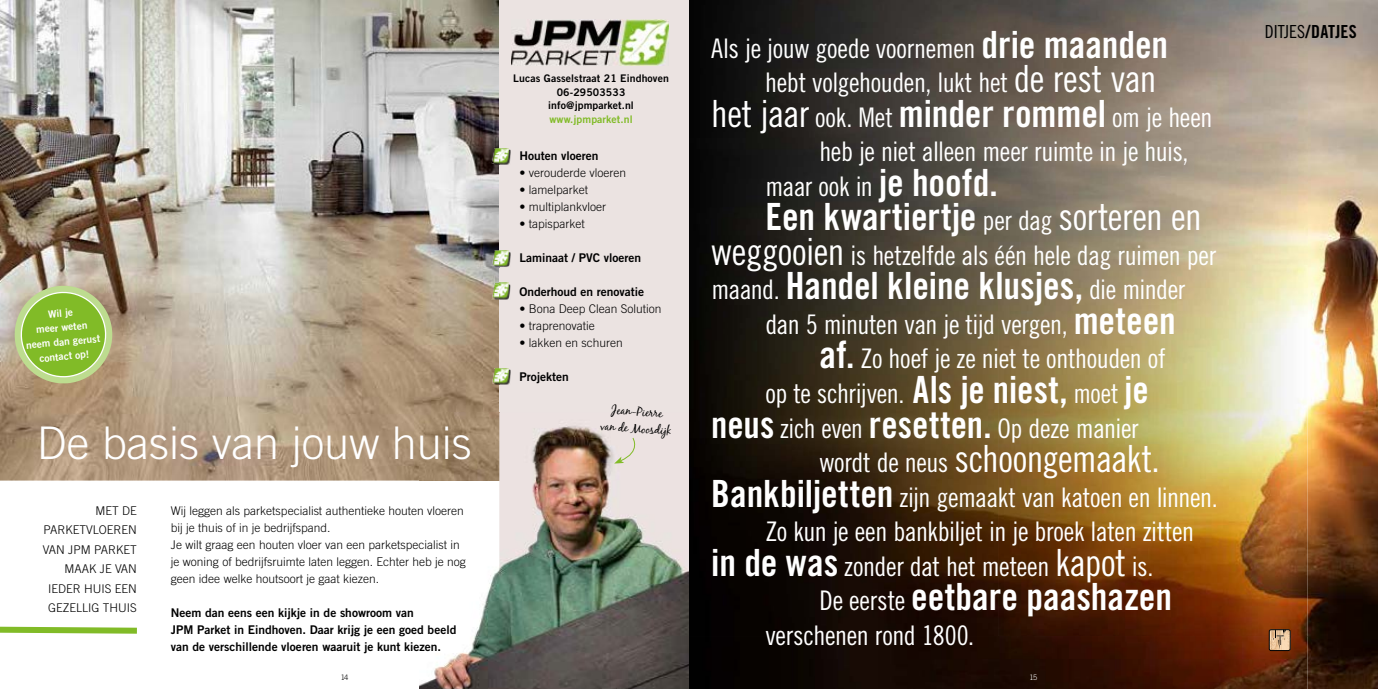
<style>
.page{position:relative;width:1378px;height:689px;background:#fff}
.page>*{position:absolute;margin:0;border:0;box-sizing:border-box;transform-origin:0 0}
.t1{font:300 45px "Trade Gothic LT Std";color:#fff}
.t2{font:37.5px "Trade Gothic LT Std Bd Cn 20";color:#fff}
.t3{font:37.5px "Trade Gothic LT Std Cn 18";letter-spacing:-.02em;color:#fff}
.t4{font:27px "Trade Gothic LT Std Cn 18";letter-spacing:-.015em;color:#fff}
.t5{font:18px "Trade Gothic LT Std Bd Cn 20";letter-spacing:.005em;color:#000}
.t6{font:300 12px/19.5px "Trade Gothic LT Std";color:#000}
.t7{font:12px/17px "Trade Gothic LT Std Bd 2";color:#000}
.t8{font:12px/17px "Black Jack";color:#000;text-align:center}
.t9{font:10.5px/13.5px "Trade Gothic LT Std Bd 2";letter-spacing:.01em;color:#000;text-align:center}
.t10{font:10.5px "Trade Gothic LT Std Bd 2";letter-spacing:.01em;color:#81bb27}
.t11{font:10.2px/14.4px "Trade Gothic LT Std Bd 2";color:#fff;text-align:center}
.t12{font:300 7.5px "Trade Gothic LT Std";color:#000}
.t13{font:300 7.5px "Trade Gothic LT Std";color:#fff}
.s1{font-family:"Trade Gothic LT Std Bd Cn 20";font-size:37.5px}
.s2{font-size:37.5px}
.s3{font-family:"Trade Gothic LT Std Cn 18";font-size:27px}
.s4{font-family:"Trade Gothic LT Std Cn 18"}
.s5{font-size:27px}
</style>
<div class="page">
<img style="left:1307px;top:0;width:71px;height:689px">
<img style="left:689px;top:0;width:618px;height:689px">
<svg style="left:1269px;top:630px;width:22px;height:21px"></svg>
<div style="left:1269px;top:629px;width:21px;height:22px;border:1px solid #000;border-radius:2px"></div>
<img style="left:0;top:0;width:499px;height:480px">
<div style="left:499px;top:0;width:190px;height:689px;background:#ebe3e1"></div>
<img style="left:420px;top:412px;width:269px;height:277px">
<img style="left:511px;top:19px;width:157px;height:47px">
<img style="left:509px;top:150px;width:1px;height:14px">
<img style="left:492px;top:148px;width:2px;height:15px">
<svg style="left:494px;top:148px;width:15px;height:17px"></svg>
<img style="left:494px;top:252px;width:16px;height:15px">
<img style="left:492px;top:250px;width:7px;height:16px">
<svg style="left:499px;top:250px;width:10px;height:2px"></svg>
<img style="left:499px;top:252px;width:10px;height:14px">
<svg style="left:492px;top:298px;width:7px;height:2px"></svg>
<img style="left:499px;top:284px;width:11px;height:16px">
<svg style="left:494px;top:283px;width:15px;height:1px"></svg>
<img style="left:492px;top:284px;width:17px;height:14px">
<img style="left:499px;top:369px;width:11px;height:16px">
<img style="left:492px;top:368px;width:7px;height:15px">
<img style="left:494px;top:369px;width:15px;height:14px">
<svg style="left:13px;top:284px;width:101px;height:101px;background:#9dbb59"></svg>
<svg style="left:0;top:626px;width:137px;height:8px"></svg>
<svg style="left:614px;top:437px;width:27px;height:26px"></svg>
<p class="t11" style="left:23px;top:309px;width:76px;rotate:-5deg">Wil je<br>meer weten neem dan gerust contact op!</p>
<h1 class="t1" style="left:37px;top:417px;width:437px">De basis van jouw huis</h1>
<p class="t6" style="left:43px;top:500px;width:96px;text-align:right">MET DE<br>PARKETVLOEREN<br>VAN JPM PARKET<br>MAAK JE VAN<br>IEDER HUIS EEN<br>GEZELLIG THUIS</p>
<p class="t6" style="left:171px;top:502px;width:296px;line-height:17px">Wij leggen als parketspecialist authentieke houten vloeren bij je thuis of in je bedrijfspand.<br>Je wilt graag een houten vloer van een parketspecialist in je woning of bedrijfsruimte laten leggen. Echter heb je nog geen idee welke houtsoort je gaat kiezen.</p>
<p class="t7" style="left:171px;top:604px;width:287px">Neem dan eens een kijkje in de showroom van<br>JPM Parket in Eindhoven. Daar krijg je een goed beeld van de verschillende vloeren waaruit je kunt kiezen.</p>
<p class="t9" style="left:513px;top:72px;width:157px">Lucas Gasselstraat 21 Eindhoven<br>06-29503533 info@jpmparket.nl</p>
<p class="t10" style="left:549px;top:113px;width:85px">www.jpmparket.nl</p>
<p class="t7" style="left:519px;top:147px;width:80px">Houten vloeren</p>
<p class="t6" style="left:519px;top:163px;width:108px">• verouderde vloeren</p>
<p class="t6" style="left:519px;top:180px;width:70px">• lamelparket</p>
<p class="t6" style="left:519px;top:197px;width:88px">• multiplankvloer</p>
<p class="t6" style="left:519px;top:214px;width:67px">• tapisparket</p>
<p class="t7" style="left:519px;top:249px;width:123px">Laminaat / PVC vloeren</p>
<p class="t7" style="left:519px;top:283px;width:126px">Onderhoud en renovatie</p>
<p class="t6" style="left:519px;top:299px;width:144px">• Bona Deep Clean Solution</p>
<p class="t6" style="left:519px;top:316px;width:77px">• traprenovatie</p>
<p class="t6" style="left:519px;top:333px;width:105px">• lakken en schuren</p>
<p class="t7" style="left:519px;top:368px;width:51px">Projekten</p>
<p class="t8" style="left:602px;top:400px;width:73px;rotate:4deg">Jean-Pierre<br>van de Moosdijk</p>
<p class="t4" style="left:711px;top:32px;width:458px">Als je jouw goede voornemen <span class="s1">drie maanden</span></p>
<p class="t4" style="left:765px;top:67px;width:393px">hebt volgehouden, lukt het <span class="s2">de rest van</span></p>
<p class="t4" style="left:711px;top:101px;width:503px"><span class="s2">het jaar</span> ook. Met <span class="s1">minder rommel</span> om je heen</p>
<p class="t4" style="left:819px;top:136px;width:371px">heb je niet alleen meer ruimte in je huis,</p>
<p class="t4" style="left:765px;top:170px;width:234px">maar ook in <span class="s1">je hoofd.</span></p>
<h2 class="t2" style="left:765px;top:194px;width:438px">Een kwartiertje <span class="s3">per dag</span> <span class="s4">sorteren en</span></h2>
<p class="t4" style="left:711px;top:239px;width:506px"><span class="s2">weggooien</span> is hetzelfde als één hele dag ruimen per</p>
<h2 class="t2" style="left:711px;top:263px;width:476px"><span class="s3">maand.</span> Handel kleine klusjes, <span class="s3">die minder</span></h2>
<p class="t4" style="left:765px;top:308px;width:412px">dan 5 minuten van je tijd vergen, <span class="s1">meteen</span></p>
<p class="t4" style="left:819px;top:343px;width:348px"><span class="s1">af.</span> Zo hoef je ze niet te onthouden of</p>
<p class="t4" style="left:765px;top:377px;width:385px">op te schrijven. <span class="s1">Als je niest,</span> moet <span class="s1">je</span></p>
<p class="t4" style="left:711px;top:412px;width:429px"><span class="s1">neus</span> zich even <span class="s1">resetten.</span> Op deze manier</p>
<h2 class="t3" style="left:819px;top:436px;width:342px"><span class="s5">wordt de neus</span> schoongemaakt.</h2>
<p class="t4" style="left:711px;top:481px;width:508px"><span class="s1">Bankbiljetten</span> zijn gemaakt van katoen en linnen.</p>
<p class="t4" style="left:765px;top:515px;width:430px">Zo kun je een bankbiljet in je broek laten zitten</p>
<p class="t4" style="left:711px;top:550px;width:443px"><span class="s1">in de was</span> zonder dat het meteen <span class="s2">kapot</span> is.</p>
<h2 class="t2" style="left:819px;top:574px;width:354px"><span class="s3">De eerste</span> eetbare paashazen</h2>
<p class="t4" style="left:765px;top:619px;width:210px">verschenen rond 1800.</p>
<p class="t12" style="left:341px;top:672px;width:9px">14</p>
<p class="t13" style="left:1029px;top:672px;width:9px">15</p>
<p class="t5" style="left:1265px;top:21px;width:93px"><span class="s4">DITJES</span>/DATJES</p>
</div>
